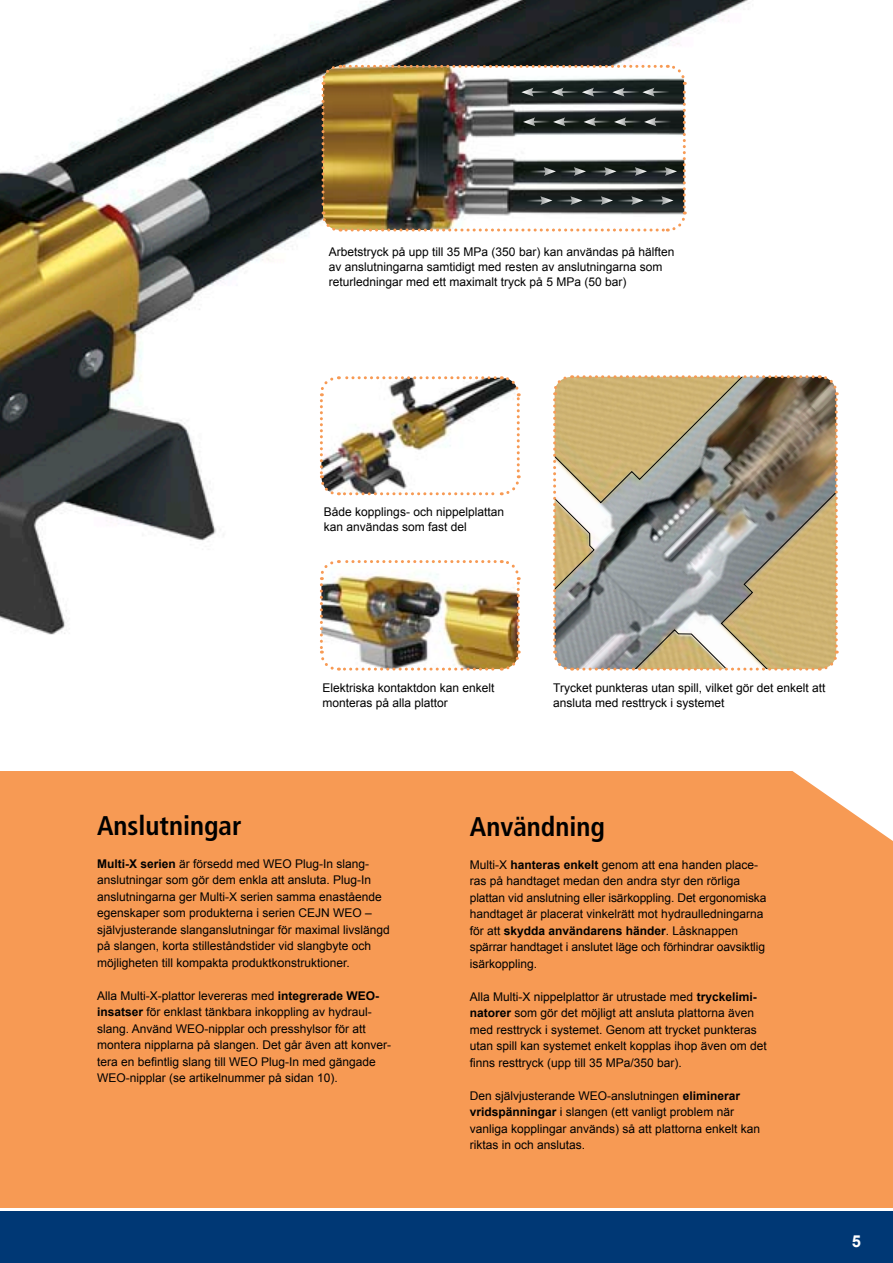
<style>
.page{position:relative;width:893px;height:1263px;background:#fff}
.page>*{position:absolute;margin:0;border:0;box-sizing:border-box;transform-origin:0 0}
.t1{font:700 condensed 27px "Frutiger LT Com";color:#000}
.t2{font:700 16.5px "Arial";color:#fff}
.t3{font:12px/16.5px "Arial";color:#000}
.s1{font-weight:700}
</style>
<div class="page">
<img style="left:0;top:0;width:749px;height:635px">
<div style="left:0;top:771px;width:893px;height:437px;background:#f79a54"></div>
<div style="left:0;top:1212px;width:893px;height:51px;background:#003875"></div>
<svg style="left:792px;top:771px;width:101px;height:70px"></svg>
<img style="left:551px;top:374px;width:288px;height:297px">
<img style="left:318px;top:375px;width:203px;height:122px">
<img style="left:318px;top:558px;width:203px;height:113px">
<img style="left:320px;top:63px;width:367px;height:170px">
<p class="t3" style="left:329px;top:245px;width:347px;line-height:15px">Arbetstryck på upp till 35 MPa (350 bar) kan användas på hälften av anslutningarna samtidigt med resten av anslutningarna som returledningar med ett maximalt tryck på 5 MPa (50 bar)</p>
<p class="t3" style="left:324px;top:504px;width:182px;line-height:15px">Både kopplings- och nippelplattan kan användas som fast del</p>
<p class="t3" style="left:322px;top:680px;width:174px;line-height:15px">Elektriska kontaktdon kan enkelt monteras på alla plattor</p>
<p class="t3" style="left:553px;top:680px;width:274px;line-height:15px">Trycket punkteras utan spill, vilket gör det enkelt att ansluta med resttryck i systemet</p>
<h1 class="t1" style="left:97px;top:809px;width:146px">Anslutningar</h1>
<p class="t3" style="left:97px;top:855px;width:294px"><span class="s1">Multi-X serien</span> är försedd med WEO Plug-I n slang&shy;anslutningar som gör dem enkla att ansluta. Plug-I n anslutningarna ger Multi-X serien samma enastående egenskaper som produkterna i serien CEJN WEO – självjusterande slanganslutningar för maximal livslängd på slangen, korta stilleståndstider vid slangbyte och möjligheten till kompakta produktkonstruktioner.</p>
<p class="t3" style="left:97px;top:987px;width:296px">Alla Multi-X-plattor levereras med <span class="s1">integrerade WEO&shy;insatser</span> för enklast tänkbara inkoppling av hydraul&shy;slang. Använd WEO-nipplar och presshylsor för att montera nipplarna på slangen. Det går även att konver&shy;tera en befintlig slang till WEO Plug-In med gängade WEO-nipplar (se artikelnummer på sidan 10).</p>
<h1 class="t1" style="left:470px;top:810px;width:137px">Användning</h1>
<p class="t3" style="left:470px;top:856px;width:298px">Multi-X <span class="s1">hanteras enkelt</span> genom att ena handen place&shy;ras på handtaget medan den andra styr den rörliga plattan vid anslutning eller isärkoppling. Det ergonomiska handtaget är placerat vinkelrätt mot hydraulledningarna för att <span class="s1">skydda användarens händer</span>. Låsknappen spärrar handtaget i anslutet läge och förhindrar oavsiktlig isärkoppling.</p>
<p class="t3" style="left:470px;top:988px;width:298px">Alla Multi-X nippelplattor är utrustade med <span class="s1">tryckelimi&shy;natorer</span> som gör det möjligt att ansluta plattorna även med resttryck i systemet. Genom att trycket punkteras utan spill kan systemet enkelt kopplas ihop även om det finns resttryck (upp till 35 MPa/350 bar).</p>
<p class="t3" style="left:470px;top:1087px;width:292px">Den självjusterande WEO-anslutningen <span class="s1">eliminerar vridspänningar</span> i slangen (ett vanligt problem när vanliga kopplingar används) så att plattorna enkelt kan riktas in och anslutas.</p>
<h2 class="t2" style="left:852px;top:1230px;width:11px">5</h2>
</div>
